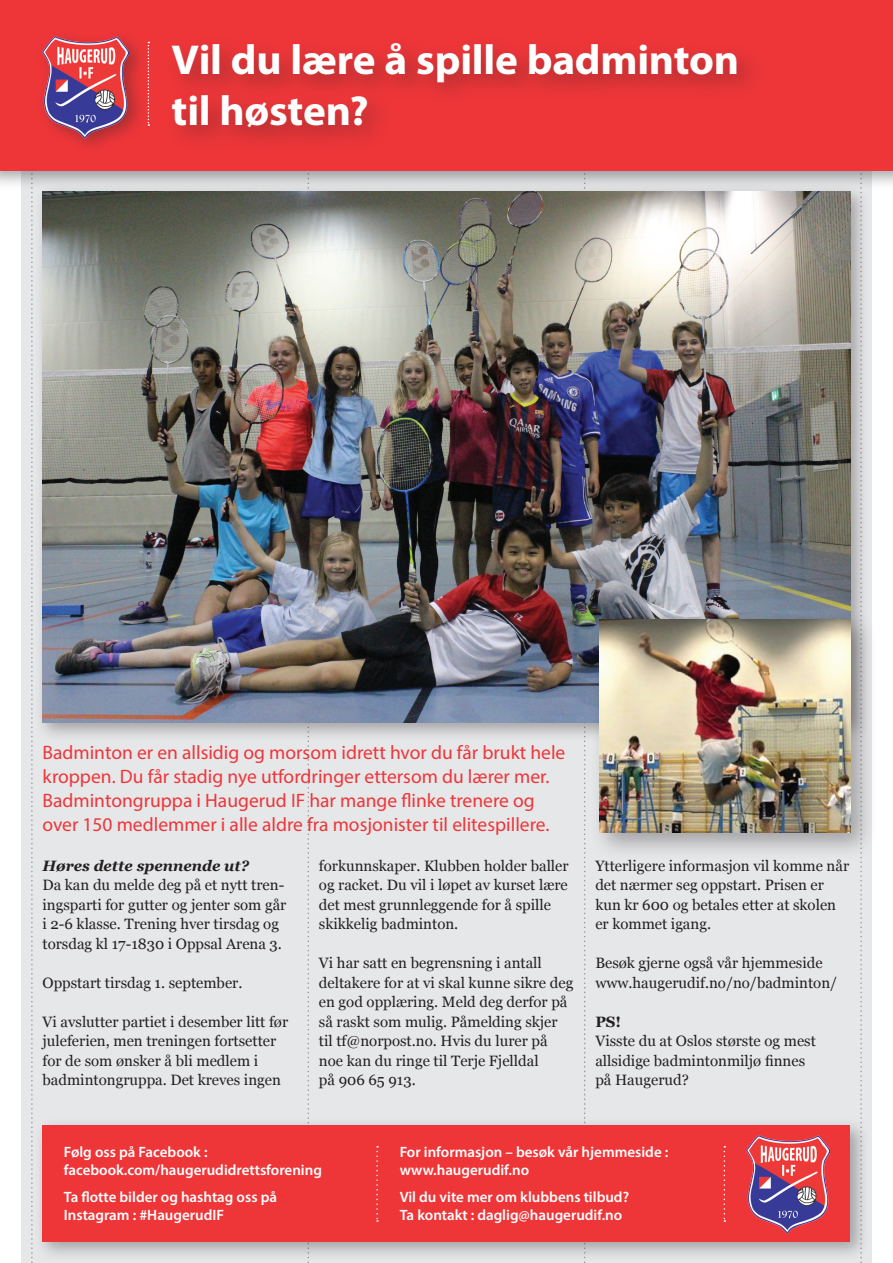
<style>
.page{position:relative;width:893px;height:1263px;background:#fff}
.page>*{position:absolute;margin:0;border:0;box-sizing:border-box;transform-origin:0 0}
.t1{font:700 42px/51px "Myriad Pro";letter-spacing:-.005em;color:#fff}
.t2{font:19.5px/24px "Myriad Pro";color:#ee3639}
.t3{font:15px/19.5px "Georgia";color:#231f20}
.t4{font:600 15px/18px "Myriad Pro";color:#fff}
.t5{font:italic 700 15px "Georgia";color:#231f20}
.t6{font:700 15px "Georgia";color:#231f20}
</style>
<div class="page">
<div style="left:21px;top:21px;width:851px;height:1242px;background:#e6e7e9"></div>
<svg style="left:31px;top:192px;width:2px;height:1071px"></svg>
<svg style="left:308px;top:745px;width:1px;height:518px"></svg>
<svg style="left:860px;top:861px;width:2px;height:402px"></svg>
<div style="left:34px;top:183px;width:837px;height:560px;background:#231f20;opacity:.35"></div>
<img style="left:43px;top:191px;width:807px;height:532px">
<div style="left:0;top:0;width:893px;height:190px;background:#010203;opacity:.35"></div>
<div style="left:0;top:0;width:893px;height:170px;background:#ee3639"></div>
<svg style="left:584px;top:170px;width:2px;height:1093px"></svg>
<div style="left:165px;top:34px;width:599px;height:120px;background:#231f20;opacity:.35"></div>
<div style="left:36px;top:29px;width:112px;height:127px;background:#231f20;opacity:.35"></div>
<img style="left:43px;top:36px;width:86px;height:102px">
<svg style="left:148px;top:42px;width:1px;height:84px"></svg>
<div style="left:34px;top:1116px;width:837px;height:146px;background:#231f20;opacity:.35"></div>
<div style="left:43px;top:1125px;width:807px;height:117px;background:#ee3639"></div>
<img style="left:746px;top:1135px;width:83px;height:98px">
<svg style="left:724px;top:1146px;width:1px;height:76px"></svg>
<svg style="left:376px;top:1146px;width:2px;height:76px"></svg>
<div style="left:590px;top:610px;width:288px;height:250px;background:#231f20;opacity:.35"></div>
<img style="left:600px;top:620px;width:250px;height:212px">
<h1 class="t1" style="left:171px;top:33px;width:569px">Vil du lære å spille badminton til høsten?</h1>
<p class="t2" style="left:43px;top:740px;width:524px">Badminton er en allsidig og morsom idrett hvor du får brukt hele kroppen. Du får stadig nye utfordringer ettersom du lærer mer.<br>Badmintongruppa i Haugerud IF har mange flinke trenere og over 150 medlemmer i alle aldre fra mosjonister til elitespillere.</p>
<p class="t5" style="left:43px;top:854px;width:208px">Høres dette spennende ut?</p>
<p class="t3" style="left:43px;top:874px;width:245px">Da kan du melde deg på et nytt tren&shy;ingsparti for gutter og jenter som går i 2-6 klasse. Trening hver tirsdag og torsdag kl 17-1830 i Oppsal Arena 3.</p>
<p class="t3" style="left:43px;top:972px;width:201px">Oppstart tirsdag 1. september.</p>
<p class="t3" style="left:43px;top:1011px;width:247px">Vi avslutter partiet i desember litt før juleferien, men treningen fortsetter for de som ønsker å bli medlem i badmintongruppa. Det kreves ingen</p>
<p class="t3" style="left:319px;top:855px;width:251px">forkunnskaper. Klubben holder baller og racket. Du vil i løpet av kurset lære det mest grunnleggende for å spille skikkelig badminton.</p>
<p class="t3" style="left:319px;top:952px;width:256px">Vi har satt en begrensning i antall deltakere for at vi skal kunne sikre deg en god opplæring. Meld deg derfor på så raskt som mulig. Påmelding skjer til tf@norpost.no. Hvis du lurer på noe kan du ringe til Terje Fjelldal<br>på 906 65 913.</p>
<p class="t3" style="left:595px;top:855px;width:255px">Ytterligere informasjon vil komme når det nærmer seg oppstart. Prisen er kun kr 600 og betales etter at skolen er kommet igang.</p>
<p class="t3" style="left:595px;top:952px;width:243px">Besøk gjerne også vår hjemmeside www.haugerudif.no/no/badminton/</p>
<p class="t6" style="left:595px;top:1010px;width:27px">PS!</p>
<p class="t3" style="left:595px;top:1030px;width:222px">Visste du at Oslos største og mest allsidige badmintonmiljø finnes på Haugerud?</p>
<p class="t4" style="left:64px;top:1143px;width:260px">Følg oss på Facebook : facebook.com/haugerudidrettsforening</p>
<p class="t4" style="left:64px;top:1188px;width:215px">Ta flotte bilder og hashtag oss på<br>Instagram : #HaugerudIF</p>
<p class="t4" style="left:400px;top:1143px;width:270px">For informasjon – besøk vår hjemmeside : www.haugerudif.no</p>
<p class="t4" style="left:400px;top:1188px;width:231px">Vil du vite mer om klubbens tilbud?<br>Ta kontakt : daglig@haugerudif.no</p>
</div>
